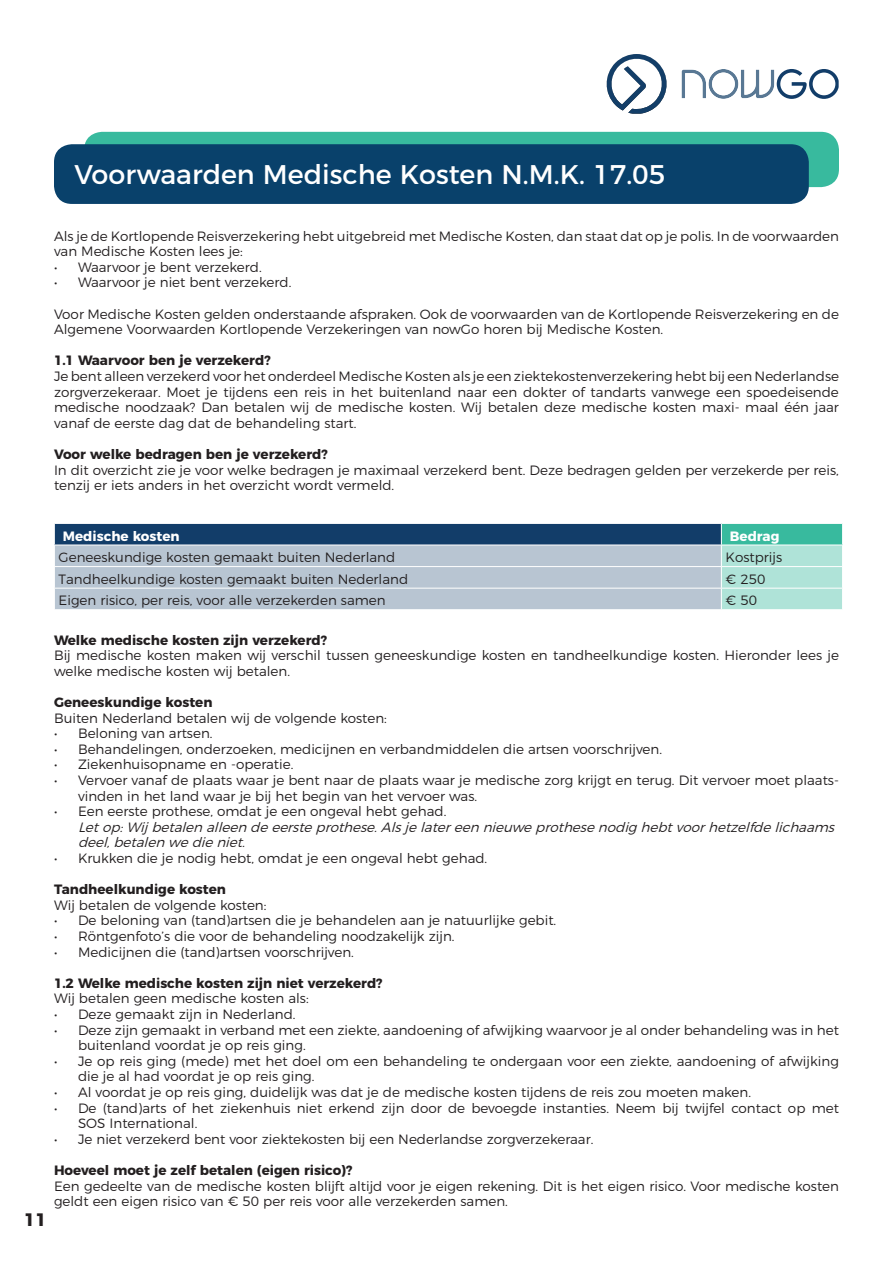
<style>
.page{position:relative;width:893px;height:1263px;background:#fff}
.page>*{position:absolute;margin:0;border:0;box-sizing:border-box;transform-origin:0 0}
.t1{font:27px "Montserrat";color:#fff}
.t2{font:700 18px "Montserrat";color:#231f20}
.t3{font:300 13.5px/15.6px "Montserrat";color:#231f20}
.t4{font:700 13.5px "Montserrat";color:#231f20}
.t5{font:italic 300 13.5px/15.6px "Montserrat";color:#231f20}
.t6{font:700 13.5px "Montserrat";color:#fff}
</style>
<div class="page">
<svg style="left:681px;top:69px;width:158px;height:30px"></svg>
<img style="left:606px;top:54px;width:61px;height:60px">
<div style="left:84px;top:132px;width:755px;height:55px;background:#38ba9e;border-radius:18px"></div>
<div style="left:54px;top:144px;width:755px;height:60px;background:#09416b;border-radius:18px"></div>
<svg style="left:54px;top:524px;width:789px;height:85px;background:#93aebd"></svg>
<h1 class="t1" style="left:74px;top:153px;width:593px">Voorwaarden Medische Kosten N.M.K. 17.05</h1>
<p class="t3" style="left:54px;top:227px;width:786px">Als je de Kortlopende Reisverzekering hebt uitgebreid met Medische Kosten, dan staat dat op je polis. In de voorwaarden van Medische Kosten lees je:</p>
<p class="t3" style="left:54px;top:258px;width:209px">• Waarvoor je bent verzekerd.</p>
<p class="t3" style="left:54px;top:274px;width:239px">• Waarvoor je niet bent verzekerd.</p>
<p class="t3" style="left:54px;top:305px;width:786px">Voor Medische Kosten gelden onderstaande afspraken. Ook de voorwaarden van de Kortlopende Reisverzekering en de<br>Algemene Voorwaarden Kortlopende Verzekeringen van nowGo horen bij Medische Kosten.</p>
<p class="t4" style="left:54px;top:349px;width:218px">1.1 Waarvoor ben je verzekerd?</p>
<p class="t3" style="left:54px;top:367px;width:786px;text-align:justify">Je bent alleen verzekerd voor het onderdeel Medische Kosten als je een ziektekostenverzekering hebt bij een Nederlandse zorgverzekeraar. Moet je tijdens een reis in het buitenland naar een dokter of tandarts vanwege een spoedeisende medische noodzaak? Dan betalen wij de medische kosten. Wij betalen deze medische kosten maxi- maal één jaar vanaf de eerste dag dat de behandeling start.</p>
<p class="t4" style="left:54px;top:443px;width:275px">Voor welke bedragen ben je verzekerd?</p>
<p class="t3" style="left:54px;top:461px;width:786px">In dit overzicht zie je voor welke bedragen je maximaal verzekerd bent. Deze bedragen gelden per verzekerde per reis, tenzij er iets anders in het overzicht wordt vermeld.</p>
<h2 class="t2" style="left:24px;top:1205px;width:24px">11</h2>
<p class="t6" style="left:63px;top:525px;width:118px">Medische kosten</p>
<p class="t6" style="left:730px;top:525px;width:51px">Bedrag</p>
<p class="t3" style="left:59px;top:549px;width:338px">Geneeskundige kosten gemaakt buiten Nederland</p>
<p class="t3" style="left:726px;top:549px;width:58px">Kostprijs</p>
<p class="t3" style="left:59px;top:570px;width:351px">Tandheelkundige kosten gemaakt buiten Nederland</p>
<p class="t3" style="left:726px;top:570px;width:41px">€ 250</p>
<p class="t3" style="left:59px;top:592px;width:329px">Eigen risico, per reis, voor alle verzekerden samen</p>
<p class="t3" style="left:726px;top:592px;width:33px">€ 50</p>
<p class="t4" style="left:54px;top:629px;width:275px">Welke medische kosten zijn verzekerd?</p>
<p class="t3" style="left:54px;top:646px;width:786px">Bij medische kosten maken wij verschil tussen geneeskundige kosten en tandheelkundige kosten. Hieronder lees je welke medische kosten wij betalen.</p>
<p class="t4" style="left:54px;top:691px;width:160px">Geneeskundige kosten</p>
<p class="t3" style="left:54px;top:709px;width:334px">Buiten Nederland betalen wij de volgende kosten:</p>
<p class="t3" style="left:54px;top:724px;width:160px">• Beloning van artsen.</p>
<p class="t3" style="left:54px;top:740px;width:610px">• Behandelingen, onderzoeken, medicijnen en verbandmiddelen die artsen voorschrijven.</p>
<p class="t3" style="left:54px;top:756px;width:241px">• Ziekenhuisopname en -operatie.</p>
<p class="t3" style="left:78px;top:771px;width:762px;text-indent:-24px">• Vervoer vanaf de plaats waar je bent naar de plaats waar je medische zorg krijgt en terug. Dit vervoer moet plaats&shy;vinden in het land waar je bij het begin van het vervoer was.</p>
<p class="t3" style="left:54px;top:802px;width:394px">• Een eerste prothese, omdat je een ongeval hebt gehad.</p>
<p class="t5" style="left:78px;top:818px;width:763px">Letop:Wij betalenalleendeeersteprothese.Alsjelatereennieuweprothesenodighebtvoorhetzelfdelichaams deel,betalenwedieniet.</p>
<p class="t3" style="left:54px;top:849px;width:435px">• Krukken die je nodig hebt, omdat je een ongeval hebt gehad.</p>
<p class="t4" style="left:54px;top:878px;width:174px">Tandheelkundige kosten</p>
<p class="t3" style="left:54px;top:896px;width:214px">Wij betalen de volgende kosten:</p>
<p class="t3" style="left:54px;top:912px;width:504px">• De beloning van (tand)artsen die je behandelen aan je natuurlijke gebit.</p>
<p class="t3" style="left:54px;top:927px;width:402px">• Röntgenfoto’s die voor de behandeling noodzakelijk zijn.</p>
<p class="t3" style="left:54px;top:943px;width:301px">• Medicijnen die (tand)artsen voorschrijven.</p>
<p class="t4" style="left:54px;top:972px;width:330px">1.2 Welke medische kosten zijn niet verzekerd?</p>
<p class="t3" style="left:54px;top:990px;width:256px">Wij betalen geen medische kosten als:</p>
<p class="t3" style="left:54px;top:1005px;width:243px">• Deze gemaakt zijn in Nederland.</p>
<p class="t3" style="left:78px;top:1021px;width:762px;text-indent:-24px">• Deze zijn gemaakt in verband met een ziekte, aandoening of afwijking waarvoor je al onder behandeling was in het buitenland voordat je op reis ging.</p>
<p class="t3" style="left:78px;top:1052px;width:762px;text-indent:-24px">• Je op reis ging (mede) met het doel om een behandeling te ondergaan voor een ziekte, aandoening of afwijking die je al had voordat je op reis ging.</p>
<p class="t3" style="left:54px;top:1083px;width:699px">• Al voordat je op reis ging, duidelijk was dat je de medische kosten tijdens de reis zou moeten maken.</p>
<p class="t3" style="left:78px;top:1099px;width:762px;text-indent:-24px">• De (tand)arts of het ziekenhuis niet erkend zijn door de bevoegde instanties. Neem bij twijfel contact op met<br>SOS International.</p>
<p class="t3" style="left:54px;top:1130px;width:541px">• Je niet verzekerd bent voor ziektekosten bij een Nederlandse zorgverzekeraar.</p>
<p class="t4" style="left:54px;top:1159px;width:300px">Hoeveel moet je zelf betalen (eigen risico)?</p>
<p class="t3" style="left:54px;top:1177px;width:786px">Een gedeelte van de medische kosten blijft altijd voor je eigen rekening. Dit is het eigen risico. Voor medische kosten geldt een eigen risico van € 50 per reis voor alle verzekerden samen.</p>
</div>
